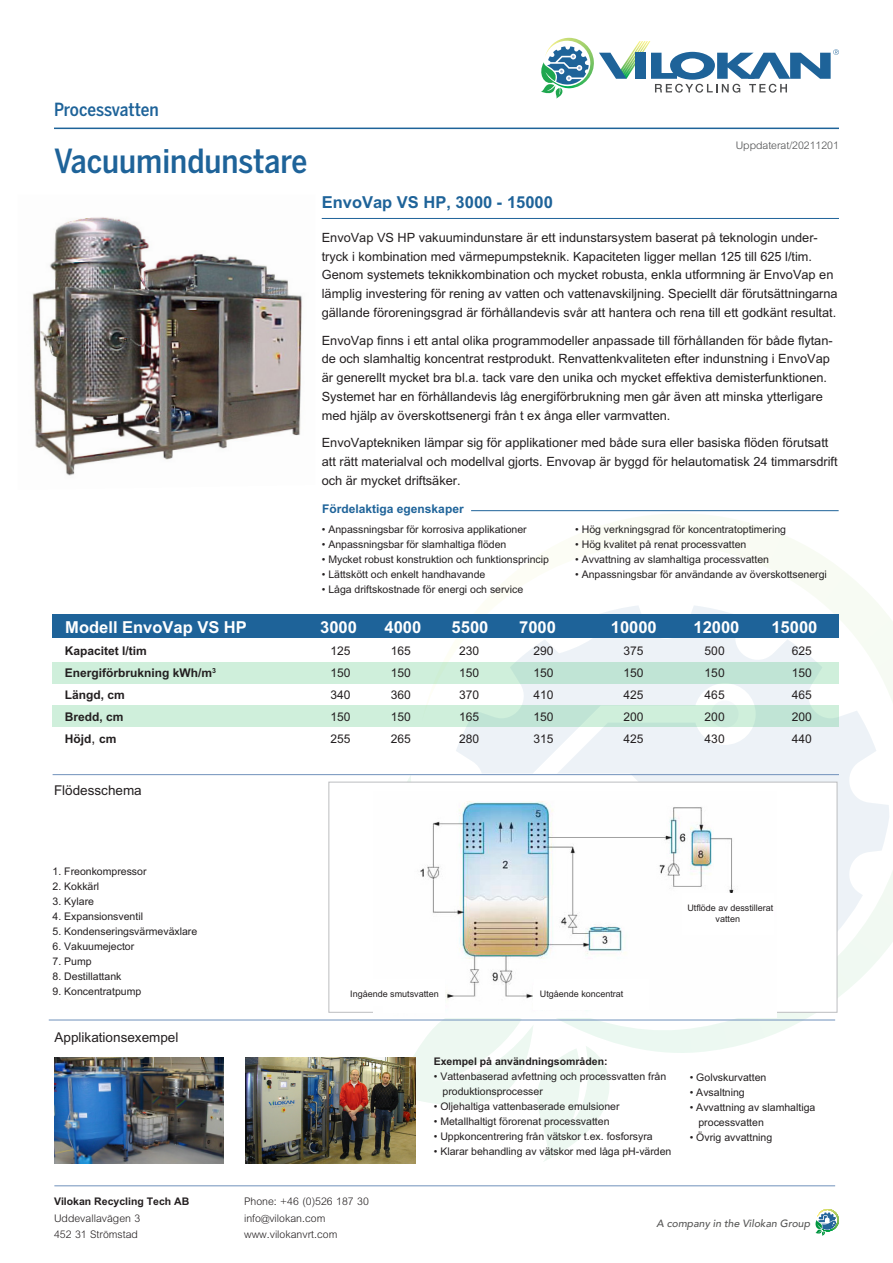
<style>
.page{position:relative;width:893px;height:1263px;background:#fff}
.page>*{position:absolute;margin:0;border:0;box-sizing:border-box;transform-origin:0 0}
.t1{font:500 33px "Benton Sans Cond";color:#1e6399}
.t2{font:500 18px "Benton Sans Cond";letter-spacing:-.005em;color:#1e6399}
.t3{font:700 16.5px "M Arial";color:#fff}
.t4{font:700 16.5px "M Arial";color:#1e6399}
.t5{font:13.5px "M Arial";color:#231f20}
.t6{font:12.75px/18.8px "M Arial";color:#231f20}
.t7{font:12px "M Arial";color:#231f20}
.t8{font:700 12px "M Arial";color:#231f20}
.t9{font:700 12px "M Arial";color:#1e6399}
.t10{font:10.5px "M Arial";color:#231f20}
.t11{font:300 10.5px "M Arial";color:#231f20}
.t12{font:700 10.5px "M Arial";color:#231f20}
.t13{font:italic 500 10.5px "Avenir";color:#575756}
.t14{font:300 10.5px "M Arial";color:#4b4c4d}
.t15{font:9.6px "Verdana";color:#231f20}
.t16{font:9px/10.8px "M Arial";color:#231f20;text-align:center}
.s1{font-weight:400;font-size:13.95px}
</style>
<div class="page">
<svg style="left:422px;top:514px;width:471px;height:539px"></svg>
<svg style="left:413px;top:1018px;width:197px;height:144px"></svg>
<svg style="left:378px;top:775px;width:200px;height:254px"></svg>
<div style="left:328px;top:782px;width:509px;height:231px;background:#fff;border:1px solid #bcbdc0"></div>
<img style="left:374px;top:801px;width:403px;height:217px">
<div style="left:533px;top:985px;width:63px;height:25px;background:#fff"></div>
<div style="left:383px;top:984px;width:62px;height:29px;background:#fff"></div>
<svg style="left:541px;top:38px;width:298px;height:61px"></svg>
<svg style="left:815px;top:1209px;width:24px;height:27px"></svg>
<hr style="left:54px;top:128px;width:785px;height:1px;background:#1e6399">
<hr style="left:322px;top:218px;width:517px;height:1px;background:#1e6399">
<hr style="left:471px;top:510px;width:368px;height:1px;background:#1e6399">
<hr style="left:53px;top:774px;width:786px;height:1px;background:#7091bb">
<img style="left:54px;top:1057px;width:170px;height:106px">
<img style="left:245px;top:1057px;width:170px;height:106px">
<hr style="left:54px;top:1185px;width:781px;height:1px;background:#7091bb">
<hr style="left:49px;top:1020px;width:786px;height:1px;background:#7091bb">
<div style="left:350px;top:979px;width:95px;height:27px;background:#fff"></div>
<div style="left:535px;top:979px;width:114px;height:31px;background:#fff"></div>
<div style="left:682px;top:893px;width:91px;height:42px;background:#fff"></div>
<div style="left:53px;top:705px;width:786px;height:21px;background:linear-gradient(to right,#d1f0dc,#c6e8d7)"></div>
<div style="left:53px;top:662px;width:786px;height:21px;background:linear-gradient(to right,#d3f2dd,#bfe4d5)"></div>
<div style="left:53px;top:614px;width:786px;height:24px;background:#1e6399"></div>
<img style="left:32px;top:217px;width:270px;height:259px">
<p class="t2" style="left:54px;top:99px;width:106px">Processvatten</p>
<p class="t1" style="left:54px;top:142px;width:255px">Vacuumindunstare</p>
<p class="t14" style="left:736px;top:139px;width:105px">Uppdaterat/20211201</p>
<p class="t4" style="left:322px;top:192px;width:233px">EnvoVap VS HP, 3000 - 15000</p>
<p class="t6" style="left:322px;top:228px;width:517px">EnvoVap VS HP vakuumindunstare är ett indunstarsystem baserat på teknologin under&shy;tryck i kombination med värmepumpsteknik. Kapaciteten ligger mellan 125 till 625 l/tim.<br>Genom systemets teknikkombination och mycket robusta, enkla utformning är EnvoVap en lämplig investering för rening av vatten och vattenavskiljning. Speciellt där förutsättningarna gällande föroreningsgrad är förhållandevis svår att hantera och rena till ett godkänt resultat.</p>
<p class="t6" style="left:322px;top:331px;width:512px">EnvoVap finns i ett antal olika programmodeller anpassade till förhållanden för både flytan&shy;de och slamhaltig koncentrat restprodukt. Renvattenkvaliteten efter indunstning i EnvoVap är generellt mycket bra bl.a. tack vare den unika och mycket effektiva demisterfunktionen.</p>
<p class="t6" style="left:322px;top:387px;width:502px">Systemet har en förhållandevis låg energiförbrukning men går även att minska ytterligare med hjälp av överskottsenergi från t ex ånga eller varmvatten.</p>
<p class="t6" style="left:322px;top:433px;width:517px">EnvoVaptekniken lämpar sig för applikationer med både sura eller basiska flöden förutsatt att rätt materialval och modellval gjorts. Envovap är byggd för helautomatisk 24 timmarsdrift och är mycket driftsäker.</p>
<p class="t10" style="left:322px;top:524px;width:207px">• Anpassningsbar för korrosiva applikationer</p>
<p class="t10" style="left:322px;top:539px;width:186px">• Anpassningsbar för slamhaltiga flöden</p>
<p class="t10" style="left:322px;top:554px;width:229px">• Mycket robust konstruktion och funktionsprincip</p>
<p class="t10" style="left:322px;top:569px;width:165px">• Lättskött och enkelt handhavande</p>
<p class="t10" style="left:322px;top:584px;width:203px">• Låga driftskostnade för energi och service</p>
<p class="t9" style="left:322px;top:502px;width:143px">Fördelaktiga egenskaper</p>
<p class="t10" style="left:575px;top:524px;width:212px">• Hög verkningsgrad för koncentratoptimering</p>
<p class="t10" style="left:575px;top:539px;width:173px">• Hög kvalitet på renat processvatten</p>
<p class="t10" style="left:575px;top:554px;width:195px">• Avvattning av slamhaltiga processvatten</p>
<p class="t10" style="left:575px;top:569px;width:253px">• Anpassningsbar för användande av överskottsenergi</p>
<p class="t3" style="left:65px;top:618px;width:183px">Modell EnvoVap VS HP</p>
<p class="t3" style="left:320px;top:618px;width:38px">3000</p>
<p class="t3" style="left:384px;top:618px;width:38px">4000</p>
<p class="t3" style="left:452px;top:618px;width:38px">5500</p>
<p class="t3" style="left:519px;top:618px;width:38px">7000</p>
<p class="t3" style="left:611px;top:618px;width:47px">10000</p>
<p class="t3" style="left:693px;top:618px;width:47px">12000</p>
<p class="t3" style="left:771px;top:618px;width:47px">15000</p>
<p class="t8" style="left:65px;top:643px;width:84px">Kapacitet l/tim</p>
<p class="t8" style="left:65px;top:666px;width:153px">Energiförbrukning kWh/m<sup>3</sup></p>
<p class="t8" style="left:65px;top:688px;width:62px">Längd, cm</p>
<p class="t8" style="left:65px;top:710px;width:60px">Bredd, cm</p>
<p class="t8" style="left:65px;top:732px;width:53px">Höjd<span class="s1">,</span> cm</p>
<p class="t5" style="left:54px;top:783px;width:89px">Flödesschema</p>
<p class="t7" style="left:331px;top:644px;width:22px">125</p>
<p class="t7" style="left:331px;top:666px;width:22px">150</p>
<p class="t7" style="left:331px;top:688px;width:22px">340</p>
<p class="t7" style="left:331px;top:710px;width:22px">150</p>
<p class="t7" style="left:331px;top:732px;width:22px">255</p>
<p class="t7" style="left:391px;top:644px;width:22px">165</p>
<p class="t7" style="left:391px;top:666px;width:22px">150</p>
<p class="t7" style="left:391px;top:688px;width:22px">360</p>
<p class="t7" style="left:391px;top:710px;width:22px">150</p>
<p class="t7" style="left:391px;top:732px;width:22px">265</p>
<p class="t7" style="left:459px;top:644px;width:22px">230</p>
<p class="t7" style="left:459px;top:666px;width:22px">150</p>
<p class="t7" style="left:459px;top:688px;width:22px">370</p>
<p class="t7" style="left:459px;top:710px;width:22px">165</p>
<p class="t7" style="left:459px;top:732px;width:22px">280</p>
<p class="t7" style="left:534px;top:644px;width:22px">290</p>
<p class="t7" style="left:534px;top:666px;width:22px">150</p>
<p class="t7" style="left:534px;top:688px;width:22px">410</p>
<p class="t7" style="left:534px;top:710px;width:22px">150</p>
<p class="t7" style="left:534px;top:732px;width:22px">315</p>
<p class="t7" style="left:623px;top:644px;width:22px">375</p>
<p class="t7" style="left:623px;top:666px;width:22px">150</p>
<p class="t7" style="left:623px;top:688px;width:22px">425</p>
<p class="t7" style="left:623px;top:710px;width:22px">200</p>
<p class="t7" style="left:623px;top:732px;width:22px">425</p>
<p class="t7" style="left:705px;top:644px;width:22px">500</p>
<p class="t7" style="left:705px;top:666px;width:22px">150</p>
<p class="t7" style="left:705px;top:688px;width:22px">465</p>
<p class="t7" style="left:705px;top:710px;width:22px">200</p>
<p class="t7" style="left:705px;top:732px;width:22px">430</p>
<p class="t7" style="left:792px;top:644px;width:22px">625</p>
<p class="t7" style="left:792px;top:666px;width:22px">150</p>
<p class="t7" style="left:792px;top:688px;width:22px">465</p>
<p class="t7" style="left:792px;top:710px;width:22px">200</p>
<p class="t7" style="left:792px;top:732px;width:22px">440</p>
<p class="t10" style="left:53px;top:865px;width:95px">1. Freonkompressor</p>
<p class="t10" style="left:53px;top:880px;width:48px">2. Kokkärl</p>
<p class="t10" style="left:53px;top:895px;width:43px">3. Kylare</p>
<p class="t10" style="left:53px;top:910px;width:92px">4. Expansionsventil</p>
<p class="t10" style="left:53px;top:925px;width:146px">5. Kondenseringsvärmeväxlare</p>
<p class="t10" style="left:53px;top:940px;width:83px">6. Vakuumejector</p>
<p class="t10" style="left:53px;top:955px;width:41px">7. Pump</p>
<p class="t10" style="left:53px;top:970px;width:70px">8. Destillattank</p>
<p class="t10" style="left:53px;top:985px;width:90px">9. Koncentratpump</p>
<p class="t5" style="left:55px;top:1029px;width:125px">Applikationsexempel</p>
<p class="t12" style="left:54px;top:1195px;width:137px">Vilokan Recycling Tech AB</p>
<p class="t11" style="left:54px;top:1212px;width:88px">Uddevallavägen 3</p>
<p class="t11" style="left:54px;top:1228px;width:86px">452 31 Strömstad</p>
<p class="t15" style="left:704px;top:898px;width:51px">Utflöde av</p>
<p class="t15" style="left:704px;top:909px;width:49px">destillerat</p>
<p class="t16" style="left:687px;top:902px;width:88px">Utflöde av desstillerat vatten</p>
<p class="t15" style="left:536px;top:981px;width:48px">Utgående</p>
<p class="t15" style="left:383px;top:983px;width:47px">Ingående</p>
<p class="t16" style="left:350px;top:988px;width:90px">Ingående smutsvatten</p>
<p class="t16" style="left:540px;top:988px;width:85px">Utgående koncentrat</p>
<p class="t12" style="left:434px;top:1055px;width:175px">Exempel på användningsområden:</p>
<p class="t10" style="left:434px;top:1070px;width:234px">• Vattenbaserad avfettning och processvatten från</p>
<p class="t10" style="left:442px;top:1085px;width:102px">produktionsprocesser</p>
<p class="t10" style="left:434px;top:1100px;width:187px">• Oljehaltiga vattenbaserade emulsioner</p>
<p class="t10" style="left:434px;top:1115px;width:177px">• Metallhaltigt förorenat processvatten</p>
<p class="t10" style="left:434px;top:1130px;width:221px">• Uppkoncentrering från vätskor t.ex. fosforsyra</p>
<p class="t10" style="left:434px;top:1145px;width:239px">• Klarar behandling av vätskor med låga pH-värden</p>
<p class="t10" style="left:690px;top:1071px;width:78px">• Golvskurvatten</p>
<p class="t10" style="left:690px;top:1086px;width:57px">• Avsaltning</p>
<p class="t10" style="left:690px;top:1101px;width:127px">• Avvattning av slamhaltiga</p>
<p class="t10" style="left:698px;top:1116px;width:67px">processvatten</p>
<p class="t10" style="left:690px;top:1131px;width:84px">• Övrig avvattning</p>
<p class="t11" style="left:244px;top:1195px;width:126px">Phone: +46 (0)526 187 30</p>
<p class="t11" style="left:244px;top:1212px;width:83px">info@vilokan.com</p>
<p class="t11" style="left:244px;top:1228px;width:95px">www.vilokanvrt.com</p>
<p class="t13" style="left:656px;top:1217px;width:155px">A company in the Vilokan Group</p>
</div>
